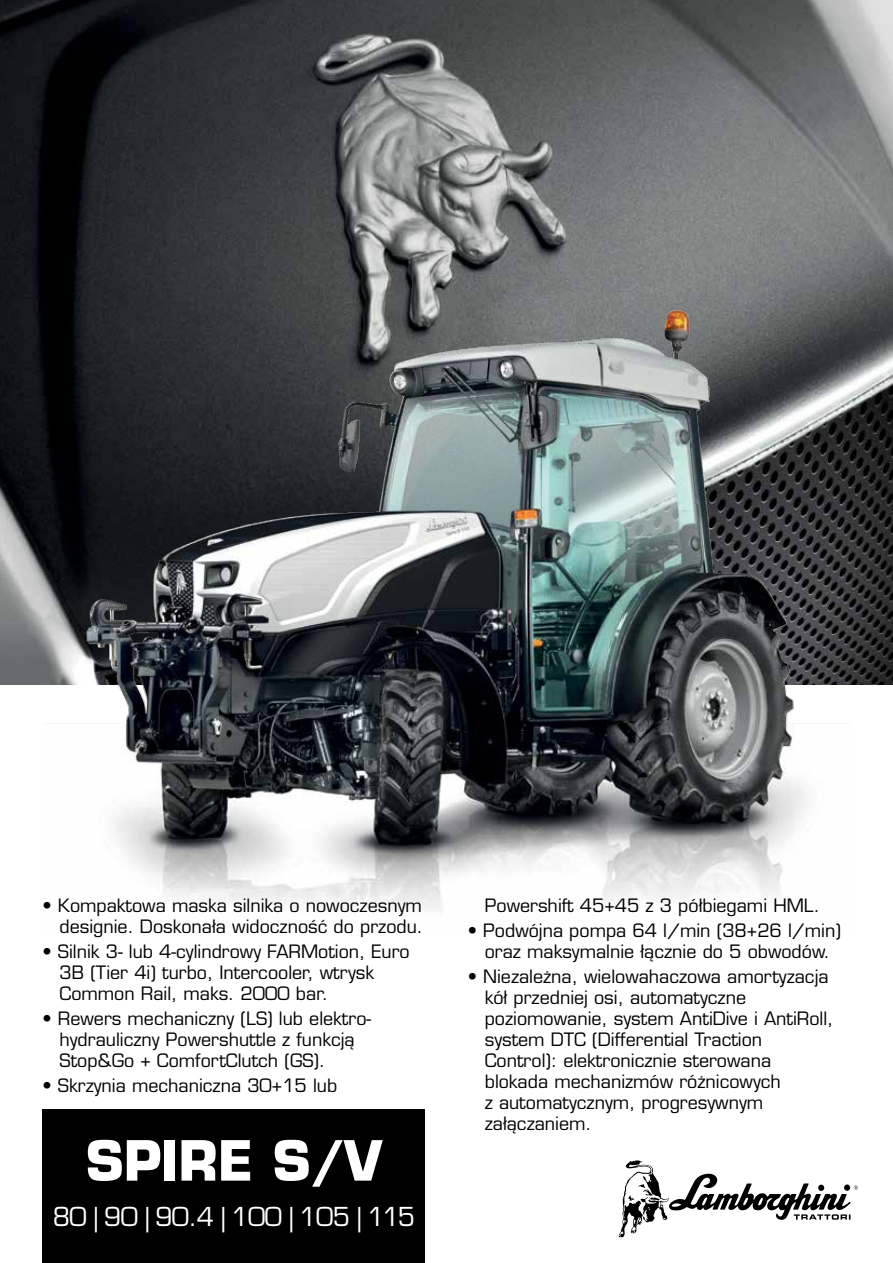
<style>
.page{position:relative;width:893px;height:1263px;background:#fff}
.page>*{position:absolute;margin:0;border:0;box-sizing:border-box;transform-origin:0 0}
.t1{font:700 54px "Eurostile LTCE";color:#fff}
.t2{font:25.5px "Eurostile LTCE";letter-spacing:-.02em;color:#fff}
.t3{font:18px/21px "Eurostile LTCE";color:#000}
</style>
<div class="page">
<img style="left:0;top:0;width:893px;height:685px">
<img style="left:43px;top:262px;width:807px;height:648px">
<svg style="left:619px;top:1160px;width:239px;height:77px"></svg>
<div style="left:43px;top:1110px;width:382px;height:153px;background:#000"></div>
<p class="t3" style="left:43px;top:895px;width:382px;text-align:right">• Kompaktowa maska silnika o nowoczesnym designie. Doskonała widoczność do przodu.</p>
<p class="t3" style="left:60px;top:941px;width:352px;text-indent:-17px">• Silnik 3- lub 4-cylindrowy FARMotion, Euro<br>3B (Tier 4i) turbo, Intercooler, wtrysk<br>Common Rail, maks. 2000 bar.</p>
<p class="t3" style="left:60px;top:1008px;width:313px;text-indent:-17px">• Rewers mechaniczny (LS) lub elektro&shy;hydrauliczny Powershuttle z funkcją<br>Stop&amp;Go + ComfortClutch (GS).</p>
<p class="t3" style="left:43px;top:1075px;width:296px">• Skrzynia mechaniczna 30+15 lub</p>
<h1 class="t1" style="left:86px;top:1127px;width:298px">SPIRE S/V</h1>
<h2 class="t2" style="left:53px;top:1201px;width:364px">80 | 90 | 90.4 | 100 | 105 | 115</h2>
<p class="t3" style="left:485px;top:895px;width:337px">Powershift 45+45 z 3 półbiegami HML.</p>
<p class="t3" style="left:468px;top:920px;width:375px;text-align:center">• Podwójna pompa 64 l/min (38+26 l/min) oraz maksymalnie łącznie do 5 obwodów.</p>
<p class="t3" style="left:485px;top:966px;width:350px;text-indent:-17px">• Niezależna, wielowahaczowa amortyzacja kół przedniej osi, automatyczne poziomowanie, system AntiDive i AntiRoll, system DTC (Differential Traction Control): elektronicznie sterowana blokada mechanizmów różnicowych<br>z automatycznym, progresywnym załączaniem.</p>
</div>
